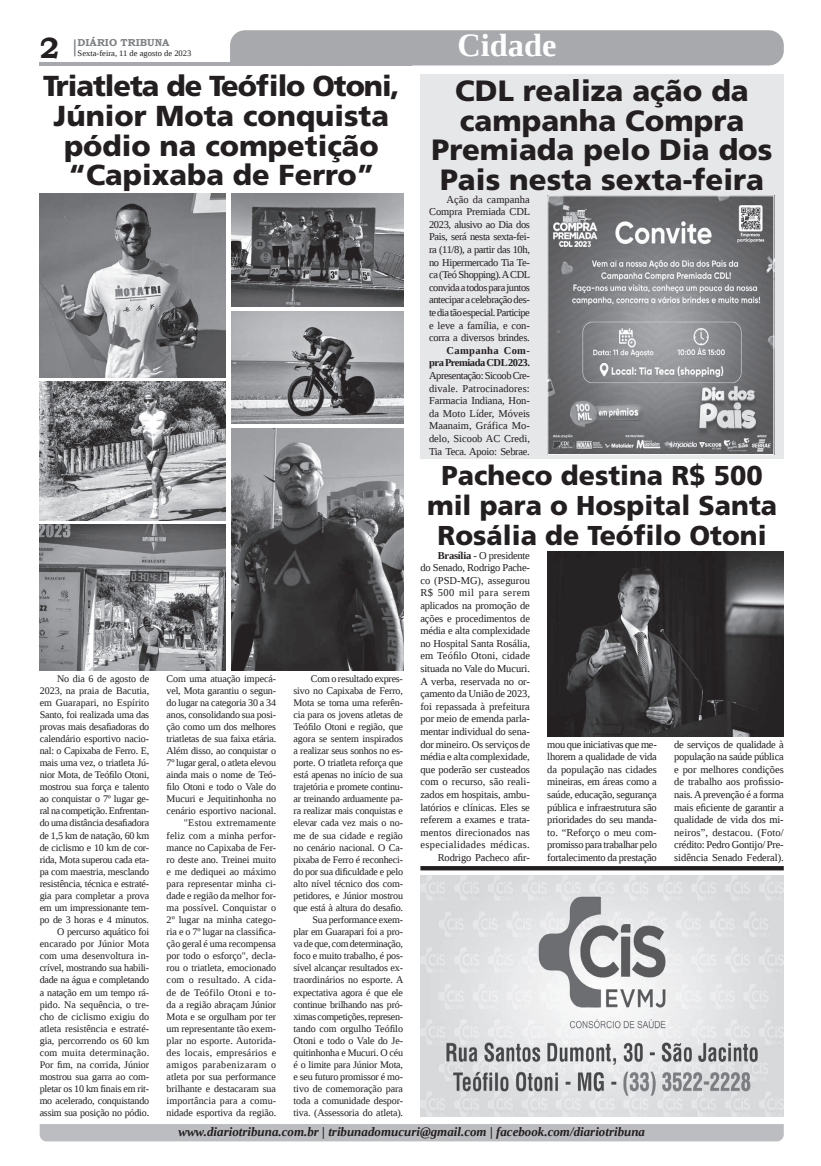
<style>
.page{position:relative;width:821px;height:1166px;background:#fff}
.page>*{position:absolute;margin:0;border:0;box-sizing:border-box;transform-origin:0 0}
.t1{font:700 32.38px "Liberation Serif";color:#fff}
.t2{font:900 29.31px/29.8px "Frutiger LT Std";color:#231f20;text-align:center}
.t3{font:700 29.31px "Bookman Old Style";color:#231f20}
.t4{font:900 28.88px/29.8px "Frutiger LT Std";color:#231f20;text-align:center}
.t5{font:900 27.3px/30.4px "Frutiger LT Std";color:#231f20;text-align:center}
.t6{font:italic 700 12.95px "Liberation Serif";color:#231f20}
.t7{font:10.5px/12.6px "Liberation Serif";letter-spacing:-.01em;color:#231f20;text-align:justify}
.t8{font:700 10.5px/12.6px "Liberation Serif";letter-spacing:-.045em;color:#231f20;text-align:right}
.t9{font:10.06px/12.1px "Liberation Serif";letter-spacing:-.015em;color:#231f20;text-align:right}
.t10{font:700 10.06px "Bookman Old Style";color:#808285}
.t11{font:8.4px "Liberation Serif";color:#231f20}
.s1{font-weight:700}
</style>
<div class="page">
<svg style="left:74px;top:39px;width:2px;height:17px"></svg>
<hr style="left:40px;top:62px;width:372px;height:3px;background:#a8a9ad">
<div style="left:230px;top:30px;width:554px;height:35px;background:#a8a9ad"></div>
<div style="left:40px;top:1124px;width:744px;height:17px;background:#bcbdc0"></div>
<div style="left:420px;top:74px;width:364px;height:385px;background:#e6e7e9"></div>
<img style="left:549px;top:197px;width:223px;height:256px">
<div style="left:547px;top:195px;width:227px;height:260px;border:1px solid #fff"></div>
<img style="left:40px;top:193px;width:185px;height:184px">
<img style="left:40px;top:382px;width:185px;height:139px">
<img style="left:232px;top:311px;width:171px;height:112px">
<img style="left:232px;top:428px;width:171px;height:242px">
<img style="left:232px;top:193px;width:171px;height:114px">
<img style="left:40px;top:525px;width:185px;height:145px">
<img style="left:547px;top:551px;width:237px;height:185px">
<img style="left:420px;top:876px;width:364px;height:240px">
<svg style="left:420px;top:866px;width:364px;height:4px"></svg>
<h2 class="t3" style="left:40px;top:27px;width:21px">2</h2>
<p class="t10" style="left:78px;top:35px;width:93px">DIÁRIO TRIBUNA</p>
<p class="t11" style="left:78px;top:48px;width:115px">Sexta-feira, 11 de agosto de 2023</p>
<h3 class="t4" style="left:43px;top:71px;width:358px">Triatleta de Teófilo Otoni,<br>Júnior Mota conquista pódio na competição “Capixaba de Ferro”</h3>
<p class="t9" style="left:40px;top:672px;width:111px">No dia 6 de agosto de<br>2023, na praia de Bacutia, em Guarapari, no Espírito<br>Santo, foi realizada uma das provas mais desafiadoras do calendário esportivo nacio&shy;nal: o Capixaba de Ferro. E, mais uma vez, o triatleta Jú&shy;nior Mota, de Teófilo Otoni, mostrou sua força e talento ao conquistar o 7º lugar ge&shy;ral na competição. Enfrentan&shy;do uma distância desafiadora de 1,5 km de natação, 60 km de ciclismo e 10 km de cor&shy;rida, Mota superou cada eta&shy;pa com maestria, mesclando resistência, técnica e estraté&shy;gia para completar a prova em um impressionante tem&shy;po de 3 horas e 4 minutos.<br>O percurso aquático foi encarado por Júnior Mota com uma desenvoltura in&shy;crível, mostrando sua habili&shy;dade na água e completando a natação em um tempo rá&shy;pido. Na sequência, o tre&shy;cho de ciclismo exigiu do atleta resistência e estraté&shy;gia, percorrendo os 60 km com muita determinação.<br>Por fim, na corrida, Júnior mostrou sua garra ao com&shy;pletar os 10 km finais em rit&shy;mo acelerado, conquistando assim sua posição no pódio.</p>
<p class="t9" style="left:167px;top:672px;width:111px">Com uma atuação impecá&shy;vel, Mota garantiu o segun&shy;do lugar na categoria 30 a 34 anos, consolidando sua posi&shy;ção como um dos melhores triatletas de sua faixa etária.<br>Além disso, ao conquistar o<br>7º lugar geral, o atleta elevou ainda mais o nome de Teó&shy;filo Otoni e todo o Vale do<br>Mucuri e Jequitinhonha no cenário esportivo nacional. "Estou extremamente feliz com a minha perfor&shy;mance no Capixaba de Fer&shy;ro deste ano. Treinei muito e me dediquei ao máximo para representar minha ci&shy;dade e região da melhor for&shy;ma possível. Conquistar o<br>2º lugar na minha catego&shy;ria e o 7º lugar na classifica&shy;ção geral é uma recompensa por todo o esforço", decla&shy;rou o triatleta, emocionado com o resultado. A cida&shy;de de Teófilo Otoni e to&shy;da a região abraçam Júnior<br>Mota e se orgulham por ter um representante tão exem&shy;plar no esporte. Autorida&shy;des locais, empresários e amigos parabenizaram o atleta por sua performance brilhante e destacaram sua importância para a comu&shy;nidade esportiva da região.</p>
<p class="t9" style="left:294px;top:672px;width:112px">Com o resultado expres&shy;sivo no Capixaba de Ferro,<br>Mota se torna uma referên&shy;cia para os jovens atletas de<br>Teófilo Otoni e região, que agora se sentem inspirados a realizar seus sonhos no es&shy;porte. O triatleta reforça que está apenas no início de sua trajetória e promete continu&shy;ar treinando arduamente pa&shy;ra realizar mais conquistas e elevar cada vez mais o no&shy;me de sua cidade e região no cenário nacional. O Ca&shy;pixaba de Ferro é reconheci&shy;do por sua dificuldade e pelo alto nível técnico dos com&shy;petidores, e Júnior mostrou que está à altura do desafio.<br>Sua performance exem-<br>plar em Guarapari foi a pro&shy;va de que, com determinação, foco e muito trabalho, é pos&shy;sível alcançar resultados ex&shy;traordinários no esporte. A expectativa agora é que ele continue brilhando nas pró&shy;ximas competições, represen&shy;tando com orgulho Teófilo<br>Otoni e todo o Vale do Je&shy;quitinhonha e Mucuri. O céu é o limite para Júnior Mota, e seu futuro promissor é mo&shy;tivo de comemoração para toda a comunidade despor&shy;tiva. (Assessoria do atleta).</p>
<h1 class="t1" style="left:457px;top:24px;width:100px">Cidade</h1>
<h2 class="t2" style="left:432px;top:76px;width:342px">CDL realiza ação da campanha Compra<br>Premiada pelo Dia dos<br>Pais nesta sexta-feira</h2>
<p class="t7" style="left:429px;top:193px;width:103px;text-indent:17px">Ação da campanha Compra Premiada CDL 2023, alusivo ao Dia dos Pais, será nesta sexta-fei&shy;ra (11/8), a partir das 10h, no Hipermercado Tia Te&shy;ca (Teó Shopping). A CDL convida a todos para juntos antecipar a celebração des&shy;te dia tão especial. Participe e leve a família, e con&shy;corra a diversos brindes.</p>
<p class="t8" style="left:429px;top:344px;width:102px">Campanha Com&shy;pra Premiada CDL 2023.</p>
<p class="t7" style="left:429px;top:369px;width:102px">Apresentação:Sicoob Cre&shy;divale. Patrocinadores:<br>Farmacia Indiana, Hon&shy;da Moto Líder, Móveis Maanaim, Gráfica Mo&shy;delo, Sicoob AC Credi, Tia Teca. Apoio: Sebrae.</p>
<h3 class="t5" style="left:427px;top:460px;width:352px">Pacheco destina R$ 500 mil para o Hospital Santa<br>Rosália de Teófilo Otoni</h3>
<p class="t7" style="left:420px;top:549px;width:111px;text-align:right"><span class="s1">Brasília</span> - O presidente<br>do Senado, Rodrigo Pache&shy;co (PSD-MG), assegurou<br>R$ 500 mil para serem aplicados na promoção de ações e procedimentos de média e alta complexidade no Hospital Santa Rosália, em Teófilo Otoni, cidade situada no Vale do Mucuri.<br>A verba, reservada no or&shy;çamento da União de 2023, foi repassada à prefeitura por meio de emenda parla&shy;mentar individual do sena&shy;dor mineiro. Os serviços de média e alta complexidade, que poderão ser custeados com o recurso, são reali&shy;zados em hospitais, ambu&shy;latórios e clínicas. Eles se referem a exames e trata&shy;mentos direcionados nas especialidades médicas.<br>Rodrigo Pacheco afir-</p>
<p class="t7" style="left:547px;top:738px;width:111px">mou que iniciativas que me&shy;lhorem a qualidade de vida da população nas cidades mineiras, em áreas como a saúde, educação, segurança pública e infraestrutura são prioridades do seu manda&shy;to. “Reforço o meu com&shy;promisso para trabalhar pelo fortalecimento da prestação</p>
<p class="t7" style="left:674px;top:738px;width:111px">de serviços de qualidade à população na saúde pública e por melhores condições de trabalho aos profissio&shy;nais. A prevenção é a forma mais eficiente de garantir a qualidade de vida dos mi&shy;neiros”, destacou. (Foto/ crédito: Pedro Gontijo/ Pre&shy;sidência Senado Federal).</p>
<p class="t6" style="left:178px;top:1123px;width:468px">www.diariotribuna.com.br | tribunadomucuri@gmail.com | facebook.com/diariotribuna</p>
</div>
